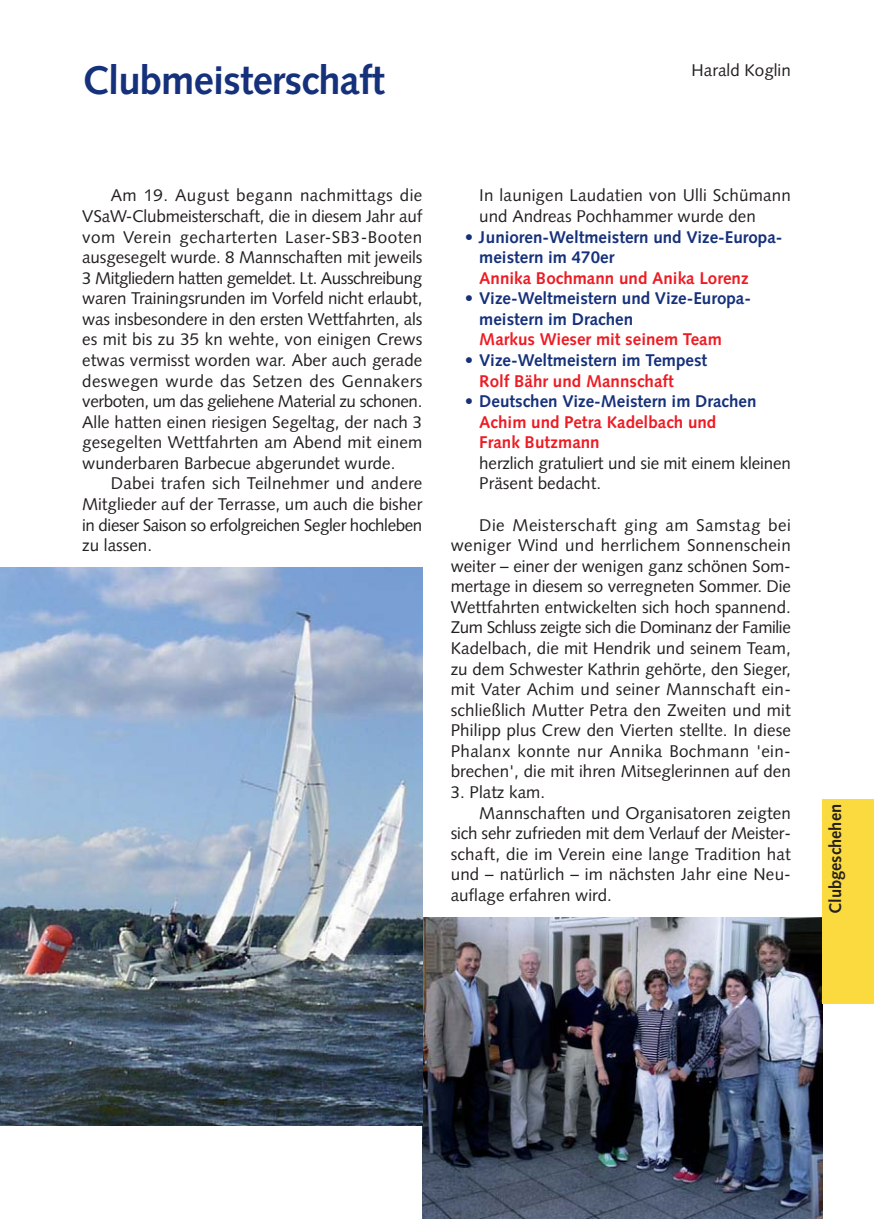
<style>
.page{position:relative;width:874px;height:1226px;background:#fff}
.page>*{position:absolute;margin:0;border:0;box-sizing:border-box;transform-origin:0 0}
.t1{font:700 40px "Syntax";letter-spacing:-.02em;color:#16317b}
.t2{font:17px/20.6px "Syntax";color:#231f20;text-align:justify}
.t3{font:700 17px/20.6px "Syntax";color:#16317b}
.t4{font:700 17px/20.6px "Syntax";color:#ed1c24}
.t5{font:700 17px "Syntax";color:#231f20}
.s1{font-weight:400}
.s2{color:#ed1c24}
.s3{font-weight:400;color:#16317b}
.s4{color:#16317b}
</style>
<div class="page">
<img style="left:422px;top:918px;width:400px;height:300px">
<div style="left:822px;top:799px;width:51px;height:205px;background:#fada3e"></div>
<img style="left:0;top:567px;width:422px;height:559px">
<h1 class="t1" style="left:82px;top:64px;width:304px">Clubmeisterschaft</h1>
<p class="t2" style="left:692px;top:61px;width:101px">Harald Koglin</p>
<p class="t2" style="left:82px;top:187px;width:342px;text-indent:29px">Am 19. August begann nachmittags die VSaW-Clubmeisterschaft, die in diesem Jahr auf vom Verein gecharterten Laser-SB3-Booten ausgesegelt wurde. 8 Mannschaften mit jeweils 3 Mitgliedern hatten gemeldet. Lt. Ausschreibung waren Trainingsrunden im Vorfeld nicht erlaubt, was insbesondere in den ersten Wettfahrten, als es mit bis zu 35 kn wehte, von einigen Crews etwas vermisst worden war. Aber auch gerade deswegen wurde das Setzen des Gennakers verboten, um das geliehene Material zu schonen.<br>Alle hatten einen riesigen Segeltag, der nach 3 gesegelten Wettfahrten am Abend mit einem wunderbaren Barbecue abgerundet wurde.</p>
<p class="t2" style="left:82px;top:475px;width:342px;text-indent:29px">Dabei trafen sich Teilnehmer und andere Mitglieder auf der Terrasse, um auch die bisher in dieser Saison so erfolgreichen Segler hochleben zu lassen.</p>
<p class="t2" style="left:479px;top:187px;width:313px">In launigen Laudatien von Ulli Schümann und Andreas Pochhammer wurde den</p>
<p class="t3" style="left:479px;top:228px;width:305px;text-indent:-14px"><span class="s1">•</span> Junioren-Weltmeistern und Vize-Europa&shy;meistern im 470er</p>
<p class="t4" style="left:479px;top:269px;width:271px">Annika Bochmann und Anika Lorenz</p>
<p class="t3" style="left:479px;top:290px;width:273px;text-indent:-14px"><span class="s1">•</span> Vize-Weltmeistern und Vize-Europa&shy;meistern im Drachen</p>
<p class="t4" style="left:479px;top:331px;width:244px">Markus Wieser mit seinem Team</p>
<p class="t3" style="left:479px;top:351px;width:229px;text-indent:-14px"><span class="s1">•</span> Vize-Weltmeistern im Tempest<br><span class="s2">Rolf Bähr und Mannschaft</span></p>
<p class="t4" style="left:479px;top:393px;width:279px;text-indent:-14px"><span class="s3">•</span> <span class="s4">Deutschen Vize-Meistern im Drachen<br></span>Achim und Petra Kadelbach und<br>Frank Butzmann</p>
<p class="t2" style="left:479px;top:454px;width:313px">herzlich gratuliert und sie mit einem kleinen<br>Präsent bedacht.</p>
<p class="t2" style="left:451px;top:516px;width:342px;text-indent:29px">Die Meisterschaft ging am Samstag bei weniger Wind und herrlichem Sonnenschein weiter – einer der wenigen ganz schönen Som&shy;mertage in diesem so verregneten Sommer. Die Wettfahrten entwickelten sich hoch spannend.<br>Zum Schluss zeigte sich die Dominanz der Familie Kadelbach, die mit Hendrik und seinem Team, zu dem Schwester Kathrin gehörte, den Sieger, mit Vater Achim und seiner Mannschaft ein&shy;schließlich Mutter Petra den Zweiten und mit Philipp plus Crew den Vierten stellte. In diese Phalanx konnte nur Annika Bochmann 'ein&shy;brechen', die mit ihren Mitseglerinnen auf den</p>
<p class="t2" style="left:451px;top:783px;width:96px">3. Platz kam.</p>
<p class="t2" style="left:479px;top:804px;width:313px">Mannschaften und Organisatoren zeigten</p>
<p class="t2" style="left:451px;top:825px;width:342px">sich sehr zufrieden mit dem Verlauf der Meister-</p>
<p class="t2" style="left:451px;top:845px;width:342px">schaft, die im Verein eine lange Tradition hat</p>
<p class="t2" style="left:451px;top:866px;width:342px">und – natürlich – im nächsten Jahr eine Neu-</p>
<p class="t2" style="left:451px;top:886px;width:163px">auflage erfahren wird.</p>
<p class="t5" style="left:828px;top:914px;width:111px;rotate:-90deg">Clubgeschehen</p>
</div>
